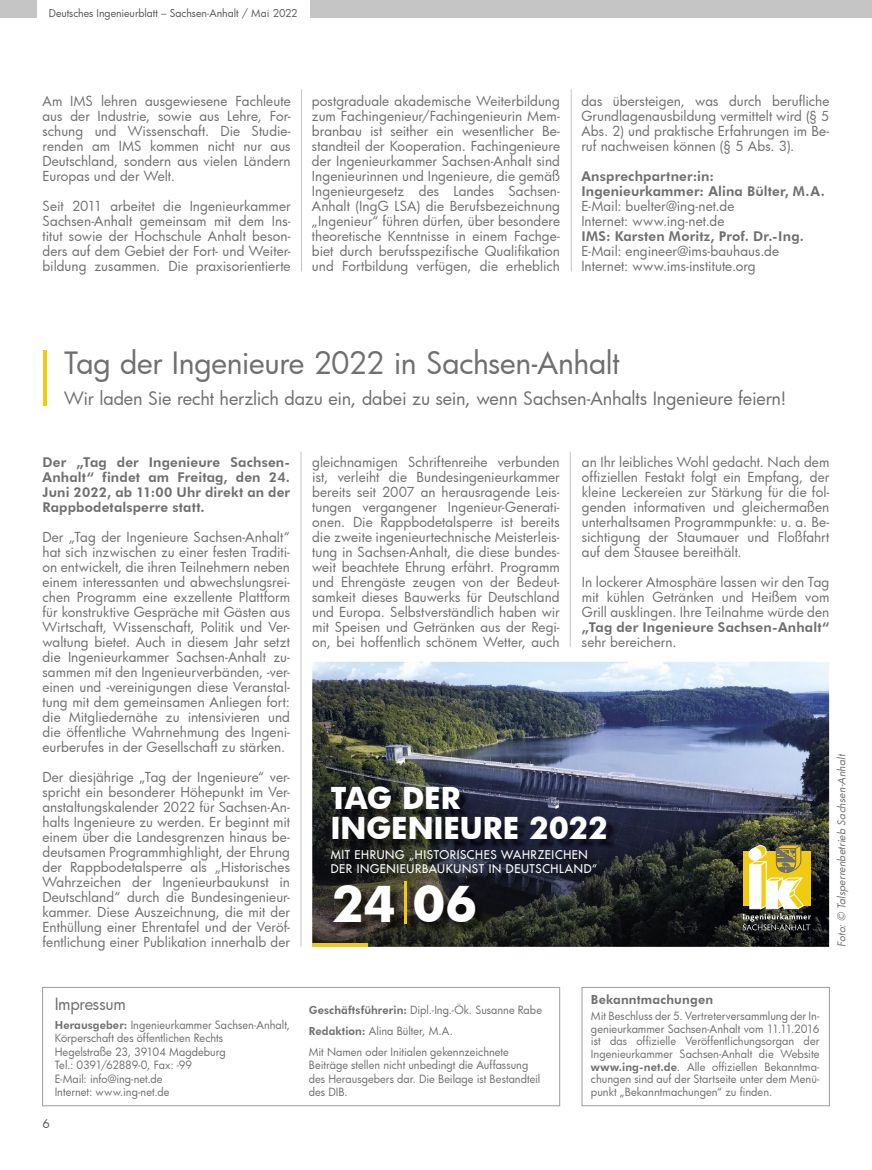
<style>
.page{position:relative;width:872px;height:1170px;background:#fff}
.page>*{position:absolute;margin:0;border:0;box-sizing:border-box;transform-origin:0 0}
.t1{font:700 48.15px "Futura Bk";color:#fff}
.t2{font:30px "Futura Bk";letter-spacing:-.01em;color:#6f6f6e}
.t3{font:700 29.4px/30.5px "Futura Bk";color:#fff}
.t4{font:18px "Futura Bk";letter-spacing:-.01em;color:#6f6f6e}
.t5{font:16.5px "Futura Bk";letter-spacing:-.015em;color:#6f6f6e}
.t6{font:13.5px/15px "Futura Bk";letter-spacing:.005em;color:#6f6f6e;text-align:justify}
.t7{font:800 13.5px/15px "Futura BT";letter-spacing:.015em;color:#6f6f6e;text-align:justify}
.t8{font:800 12.45px "Futura BT";letter-spacing:.015em;color:#6f6f6e}
.t9{font:12px "Futura Bk";color:#585857}
.t10{font:11.7px/14.1px "Futura LT";letter-spacing:.055em;color:#fff}
.t11{font:11.1px/13.5px "Futura Bk";color:#6f6f6e}
.t12{font:10.5px "Futura Bk";color:#585857}
.t13{font:italic 10.5px "Futura Bk";letter-spacing:.01em;color:#6f6f6e}
.s1{font-family:"Futura BT";font-weight:800}
</style>
<div class="page">
<div style="left:0;top:0;width:36px;height:17px;background:#c5c5c5"></div>
<div style="left:310px;top:0;width:562px;height:17px;background:#c5c5c5"></div>
<hr style="left:43px;top:351px;width:3px;height:55px;background:#f1cb13">
<hr style="left:301px;top:451px;width:1px;height:495px;background:#c5c5c5">
<hr style="left:570px;top:451px;width:1px;height:195px;background:#c5c5c5">
<div style="left:581px;top:986px;width:248px;height:120px;border:1px solid #9c9b9b"></div>
<div style="left:42px;top:986px;width:518px;height:120px;border:1px solid #9c9b9b"></div>
<img style="left:312px;top:661px;width:517px;height:285px">
<svg style="left:743px;top:844px;width:67px;height:86px"></svg>
<img style="left:335px;top:789px;width:281px;height:145px">
<hr style="left:404px;top:881px;width:3px;height:43px;background:#f1cb13">
<hr style="left:312px;top:943px;width:55px;height:3px;background:#f1cb13">
<hr style="left:301px;top:89px;width:1px;height:182px;background:#c5c5c5">
<hr style="left:571px;top:89px;width:1px;height:182px;background:#c5c5c5">
<p class="t12" style="left:49px;top:6px;width:250px">Deutsches Ingenieurblatt – Sachsen-Anhalt / Mai 2022</p>
<p class="t6" style="left:43px;top:94px;width:250px">Am IMS lehren ausgewiesene Fachleute aus der Industrie, sowie aus Lehre, For&shy;schung und Wissenschaft. Die Studie&shy;renden am IMS kommen nicht nur aus Deutschland, sondern aus vielen Ländern Europas und der Welt.</p>
<p class="t6" style="left:43px;top:199px;width:250px">Seit 2011 arbeitet die Ingenieurkammer Sachsen-Anhalt gemeinsam mit dem Ins&shy;titut sowie der Hochschule Anhalt beson&shy;ders auf dem Gebiet der Fort- und Weiter&shy;bildung zusammen. Die praxisorientierte</p>
<p class="t6" style="left:312px;top:94px;width:250px">postgraduale akademische Weiterbildung zum Fachingenieur/Fachingenieurin Mem&shy;branbau ist seither ein wesentlicher Be&shy;standteil der Kooperation. Fachingenieure der Ingenieurkammer Sachsen-Anhalt sind Ingenieurinnen und Ingenieure, die gemäß Ingenieurgesetz des Landes Sachsen-Anhalt (IngG LSA) die Berufsbezeichnung „Ingenieur“ führen dürfen, über besondere theoretische Kenntnisse in einem Fachge&shy;biet durch berufsspezifische Qualifikation und Fortbildung verfügen, die erheblich</p>
<p class="t6" style="left:581px;top:94px;width:250px">das übersteigen, was durch berufliche Grundlagenausbildung vermittelt wird (§ 5<br>Abs. 2) und praktische Erfahrungen im Be&shy;ruf nachweisen können (§ 5 Abs. 3).</p>
<p class="t7" style="left:581px;top:169px;width:245px">Ansprechpartner:in:<br>Ingenieurkammer: Alina Bülter, M.A.</p>
<p class="t6" style="left:581px;top:199px;width:154px">E-Mail: buelter@ing-net.de<br>Internet: www.ing-net.de</p>
<p class="t7" style="left:581px;top:229px;width:224px">IMS: Karsten Moritz, Prof. Dr.-Ing.</p>
<p class="t6" style="left:581px;top:244px;width:199px">E-Mail: engineer@ims-bauhaus.de<br>Internet: www.ims-institute.org</p>
<h2 class="t2" style="left:64px;top:342px;width:557px">Tag der Ingenieure 2022 in Sachsen-Anhalt</h2>
<h3 class="t4" style="left:64px;top:386px;width:724px">Wir laden Sie recht herzlich dazu ein, dabei zu sein, wenn Sachsen-Anhalts Ingenieure feiern!</h3>
<p class="t7" style="left:43px;top:454px;width:249px">Der „Tag der Ingenieure Sachsen-Anhalt“ findet am Freitag, den 24.<br>Juni 2022, ab 11:00 Uhr direkt an der Rappbodetalsperre statt.</p>
<p class="t6" style="left:43px;top:529px;width:249px">Der „Tag der Ingenieure Sachsen-Anhalt“ hat sich inzwischen zu einer festen Traditi&shy;on entwickelt, die ihren Teilnehmern neben einem interessanten und abwechslungsrei&shy;chen Programm eine exzellente Plattform für konstruktive Gespräche mit Gästen aus Wirtschaft, Wissenschaft, Politik und Ver&shy;waltung bietet. Auch in diesem Jahr setzt die Ingenieurkammer Sachsen-Anhalt zu&shy;sammen mit den Ingenieurverbänden, -ver&shy;einen und -vereinigungen diese Veranstal&shy;tung mit dem gemeinsamen Anliegen fort: die Mitgliedernähe zu intensivieren und die öffentliche Wahrnehmung des Ingeni&shy;eurberufes in der Gesellschaft zu stärken.</p>
<p class="t6" style="left:43px;top:769px;width:249px">Der diesjährige „Tag der Ingenieure“ ver&shy;spricht ein besonderer Höhepunkt im Ver&shy;anstaltungskalender 2022 für Sachsen-An&shy;halts Ingenieure zu werden. Er beginnt mit einem über die Landesgrenzen hinaus be&shy;deutsamen Programmhighlight, der Ehrung der Rappbodetalsperre als „Historisches Wahrzeichen der Ingenieurbaukunst in Deutschland“ durch die Bundesingenieur&shy;kammer. Diese Auszeichnung, die mit der Enthüllung einer Ehrentafel und der Veröf&shy;fentlichung einer Publikation innerhalb der</p>
<p class="t5" style="left:55px;top:992px;width:73px">Impressum</p>
<p class="t11" style="left:55px;top:1017px;width:237px"><span class="s1">Herausgeber:</span> Ingenieurkammer Sachsen-Anhalt, Körperschaft des öffentlichen Rechts<br>Hegelstraße 23, 39104 Magdeburg<br>Tel.: 0391/62889-0, Fax: -99<br>E-Mail: info@ing-net.de<br>Internet: www.ing-net.de</p>
<p class="t9" style="left:43px;top:1114px;width:9px">6</p>
<p class="t6" style="left:312px;top:454px;width:249px">gleichnamigen Schriftenreihe verbunden ist, verleiht die Bundesingenieurkammer bereits seit 2007 an herausragende Leis&shy;tungen vergangener Ingenieur-Generati&shy;onen. Die Rappbodetalsperre ist bereits die zweite ingenieurtechnische Meisterleis&shy;tung in Sachsen-Anhalt, die diese bundes&shy;weit beachtete Ehrung erfährt. Programm und Ehrengäste zeugen von der Bedeut&shy;samkeit dieses Bauwerks für Deutschland und Europa. Selbstverständlich haben wir mit Speisen und Getränken aus der Regi&shy;on, bei hoffentlich schönem Wetter, auch</p>
<p class="t6" style="left:582px;top:454px;width:249px">an Ihr leibliches Wohl gedacht. Nach dem offiziellen Festakt folgt ein Empfang, der kleine Leckereien zur Stärkung für die fol&shy;genden informativen und gleichermaßen unterhaltsamen Programmpunkte: u. a. Be&shy;sichtigung der Staumauer und Floßfahrt auf dem Stausee bereithält.</p>
<p class="t6" style="left:582px;top:573px;width:249px">In lockerer Atmosphäre lassen wir den Tag mit kühlen Getränken und Heißem vom Grill ausklingen. Ihre Teilnahme würde den</p>
<p class="t7" style="left:582px;top:619px;width:249px">„Tag der Ingenieure Sachsen-Anhalt“</p>
<p class="t6" style="left:582px;top:633px;width:96px">sehr bereichern.</p>
<h3 class="t3" style="left:331px;top:781px;width:279px">TAG DER<br>INGENIEURE 2022</h3>
<p class="t10" style="left:331px;top:847px;width:268px">MIT EHRUNG „HISTORISCHES WAHRZEICHEN<br>DER INGENIEURBAUKUNST IN DEUTSCHLAND“</p>
<h1 class="t1" style="left:332px;top:869px;width:148px">24 06</h1>
<p class="t13" style="left:834px;top:946px;width:194px;rotate:-90deg">Foto: © Talsperrenbetrieb Sachsen-Anhalt</p>
<p class="t11" style="left:309px;top:998px;width:235px;line-height:21px"><span class="s1">Geschäftsführerin:</span> Dipl.-Ing.-Ök. Susanne Rabe<br><span class="s1">Redaktion:</span> Alina Bülter, M.A.<br>Mit Namen oder Initialen gekennzeichnete</p>
<p class="t11" style="left:309px;top:1057px;width:233px">Beiträge stellen nicht unbedingt die Auffassung des Herausgebers dar. Die Beilage ist Bestandteil des DIB.</p>
<p class="t8" style="left:591px;top:991px;width:124px">Bekanntmachungen</p>
<p class="t11" style="left:591px;top:1009px;width:230px;line-height:12.5px;text-align:justify">Mit Beschluss der 5. Vertreterversammlung der In&shy;genieurkammer Sachsen-Anhalt vom 11.11.2016 ist das offizielle Veröffentlichungsorgan der Ingenieurkammer Sachsen-Anhalt die Website <span class="s1">www.ing-net.de</span>. Alle offiziellen Bekanntma&shy;chungen sind auf der Startseite unter dem Menü&shy;punkt „Bekanntmachungen“ zu finden.</p>
</div>
